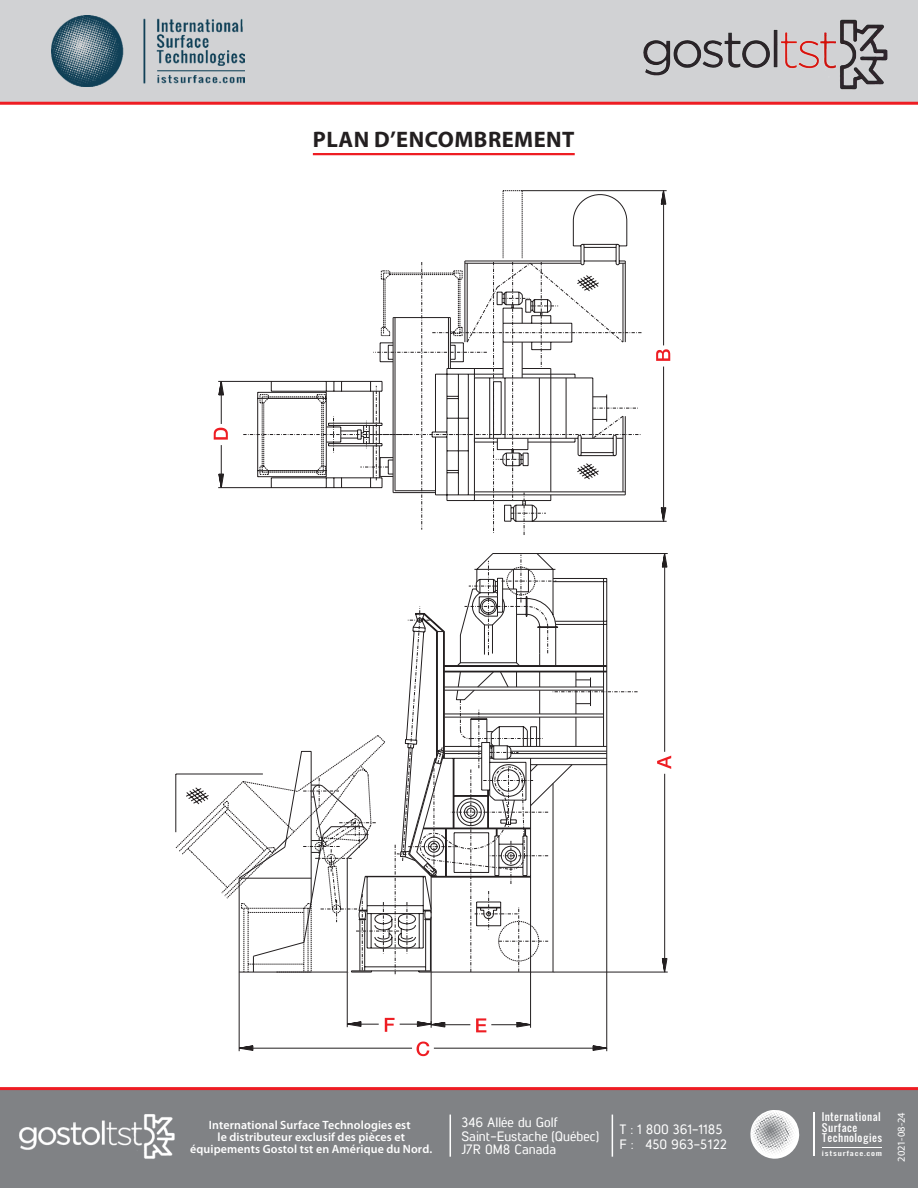
<style>
.page{position:relative;width:918px;height:1188px;background:#fff}
.page>*{position:absolute;margin:0;border:0;box-sizing:border-box;transform-origin:0 0}
.t1{font:700 22.5px "Myriad Pro";letter-spacing:.02em;color:#231f20}
.t2{font:13.5px "Lintel Regular 5";color:#fff}
.t3{font:600 12px/12px "Myriad Pro";letter-spacing:.01em;color:#fff;text-align:center}
.t4{font:10.5px "Myriad Pro";letter-spacing:-.01em;color:#fff}
.t5{font:10.05px/10.5px "Oswald";letter-spacing:.04em;color:#fff;scale:1.04 1}
.t6{font:6.15px "Oswald";letter-spacing:.09em;color:#fff;scale:1.35 1}
</style>
<div class="page">
<div style="left:0;top:1089px;width:918px;height:99px;background:#808285"></div>
<div style="left:0;top:0;width:918px;height:102px;background:#d1d2d4"></div>
<img style="left:52px;top:15px;width:192px;height:72px">
<hr style="left:0;top:102px;width:918px;height:3px;background:#ee1d23">
<img style="left:643px;top:19px;width:245px;height:71px">
<hr style="left:0;top:1087px;width:918px;height:3px;background:#ee1d23">
<img style="left:19px;top:1114px;width:156px;height:45px">
<hr style="left:612px;top:1115px;width:1px;height:42px;background:#fff">
<hr style="left:450px;top:1115px;width:1px;height:42px;background:#fff">
<svg style="left:750px;top:1110px;width:50px;height:49px"></svg>
<hr style="left:813px;top:1113px;width:1px;height:43px;background:#fff">
<hr style="left:822px;top:1147px;width:60px;height:1px;background:#fff">
<hr style="left:313px;top:153px;width:262px;height:2px;background:#ee1d23">
<hr style="left:431px;top:972px;width:1px;height:56px;background:#231f20">
<hr style="left:530px;top:972px;width:1px;height:56px;background:#231f20">
<hr style="left:553px;top:972px;width:115px;height:1px;background:#231f20">
<hr style="left:537px;top:553px;width:131px;height:1px;background:#231f20">
<hr style="left:664px;top:774px;width:1px;height:184px;background:#231f20">
<hr style="left:664px;top:567px;width:1px;height:185px;background:#231f20">
<svg style="left:662px;top:958px;width:6px;height:15px"></svg>
<svg style="left:662px;top:553px;width:6px;height:15px"></svg>
<hr style="left:347px;top:972px;width:1px;height:55px;background:#231f20">
<svg style="left:346px;top:1021px;width:33px;height:6px"></svg>
<hr style="left:239px;top:972px;width:1px;height:79px;background:#231f20">
<hr style="left:606px;top:765px;width:1px;height:286px;background:#231f20">
<hr style="left:253px;top:1048px;width:159px;height:1px;background:#231f20">
<hr style="left:434px;top:1048px;width:159px;height:1px;background:#231f20">
<svg style="left:238px;top:1045px;width:16px;height:6px"></svg>
<svg style="left:175px;top:553px;width:463px;height:423px"></svg>
<svg style="left:592px;top:1045px;width:16px;height:6px"></svg>
<svg style="left:476px;top:1018px;width:55px;height:14px"></svg>
<svg style="left:657px;top:756px;width:14px;height:13px"></svg>
<svg style="left:385px;top:1018px;width:85px;height:14px"></svg>
<svg style="left:417px;top:1042px;width:12px;height:14px"></svg>
<hr style="left:532px;top:521px;width:135px;height:1px;background:#231f20">
<hr style="left:522px;top:190px;width:145px;height:1px;background:#231f20">
<hr style="left:663px;top:367px;width:1px;height:141px;background:#231f20">
<hr style="left:663px;top:204px;width:1px;height:141px;background:#231f20">
<svg style="left:661px;top:507px;width:6px;height:15px"></svg>
<svg style="left:661px;top:190px;width:6px;height:15px"></svg>
<svg style="left:213px;top:190px;width:429px;height:345px"></svg>
<svg style="left:656px;top:349px;width:14px;height:12px"></svg>
<p class="t1" style="left:313px;top:124px;width:263px">PLAN D’ENCOMBREMENT</p>
<p class="t2" style="left:462px;top:1113px;width:98px">346 Allée du Golf</p>
<p class="t2" style="left:462px;top:1127px;width:139px">Saint-Eustache (Québec)</p>
<p class="t2" style="left:462px;top:1140px;width:96px">J7R 0M8 Canada</p>
<p class="t3" style="left:190px;top:1119px;width:244px">International Surface Technologies est<br>le distributeur exclusif des pièces et équipements Gostol tst en Amérique du Nord.</p>
<p class="t2" style="left:620px;top:1120px;width:104px">T : 1 800 361-1185</p>
<p class="t2" style="left:620px;top:1135px;width:109px">F : 450 963-5122</p>
<p class="t5" style="left:822px;top:1113px;width:60px">International<br>Surface<br>Technologies</p>
<p class="t6" style="left:822px;top:1150px;width:46px">istsurface.com</p>
<p class="t4" style="left:895px;top:1162px;width:51px;rotate:-90deg">2021-08-24</p>
</div>
